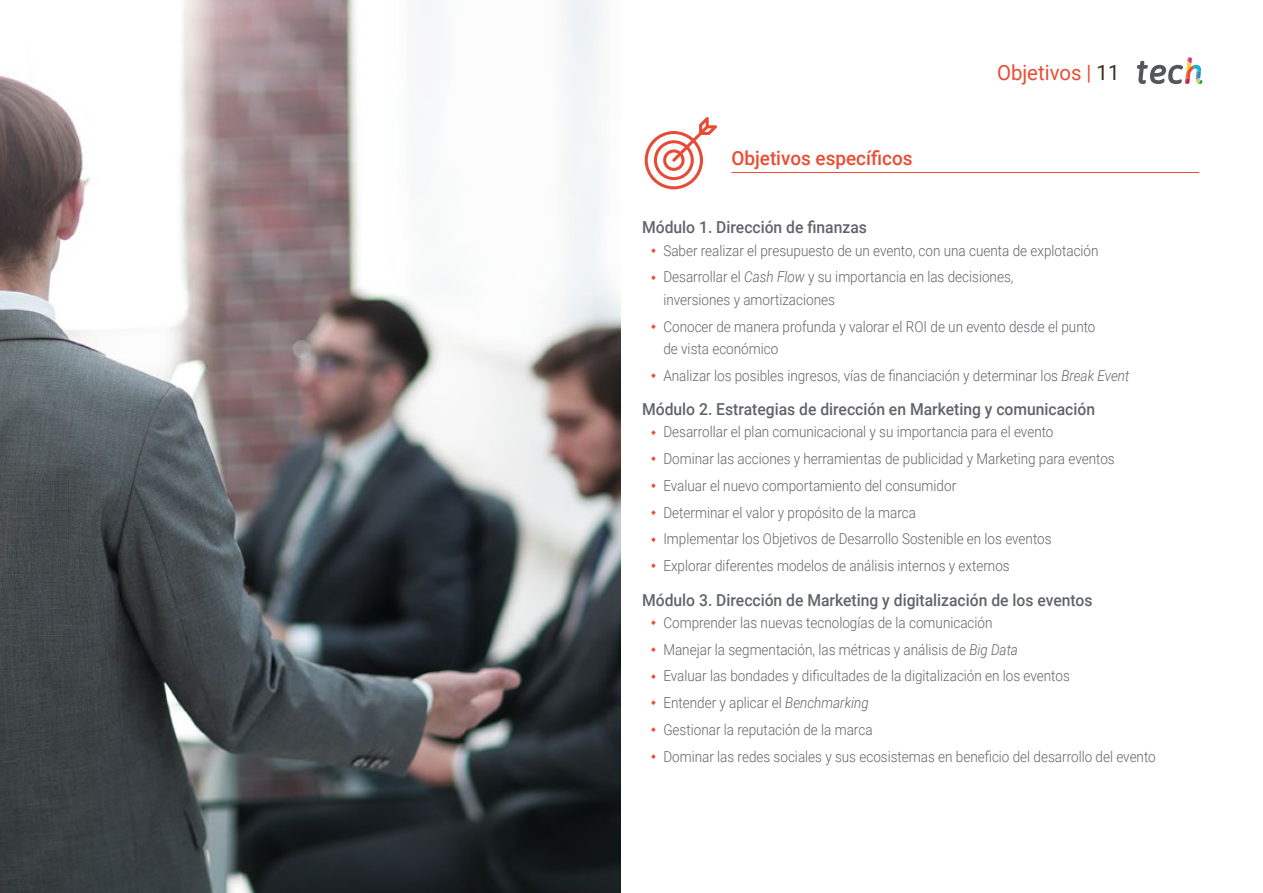
<style>
.page{position:relative;width:1263px;height:893px;background:#fff}
.page>*{position:absolute;margin:0;border:0;box-sizing:border-box;transform-origin:0 0}
.t1{font:21px "Roboto";color:#e94d35}
.t2{font:500 19.5px "Roboto";color:#e94d35}
.t3{font:500 16.5px "Roboto";color:#61646a;scale:.95 1}
.t4{font:300 15px/26.7px "Roboto";color:#61646a;scale:.9 1}
.s1{color:#312e20}
.s2{font-style:italic}
</style>
<div class="page">
<hr style="left:731px;top:172px;width:468px;height:1px;background:#e94d35">
<svg style="left:645px;top:117px;width:72px;height:72px"></svg>
<img style="left:0;top:0;width:621px;height:893px">
<svg style="left:1137px;top:57px;width:65px;height:27px"></svg>
<h2 class="t2" style="left:731px;top:144px;width:183px">Objetivos específicos</h2>
<h1 class="t1" style="left:997px;top:57px;width:124px">Objetivos | <span class="s1">11</span></h1>
<p class="t3" style="left:642px;top:216px;width:238px">Módulo 1. Dirección de finanzas</p>
<p class="t4" style="left:663px;top:236px;width:485px">Saber realizar el presupuesto de un evento, con una cuenta de explotación<br>Desarrollar el <span class="s2">Cash Flow</span> y su importancia en las decisiones,</p>
<p class="t4" style="left:663px;top:286px;width:482px">inversiones y amortizaciones<br>Conocer de manera profunda y valorar el ROI de un evento desde el punto</p>
<p class="t4" style="left:663px;top:335px;width:519px">de vista económico<br>Analizar los posibles ingresos, vías de financiación y determinar los <span class="s2">Break Event</span></p>
<p class="t3" style="left:642px;top:398px;width:478px">Módulo 2. Estrategias de dirección en Marketing y comunicación</p>
<p class="t4" style="left:663px;top:418px;width:503px">Desarrollar el plan comunicacional y su importancia para el evento<br>Dominar las acciones y herramientas de publicidad y Marketing para eventos Evaluar el nuevo comportamiento del consumidor<br>Determinar el valor y propósito de la marca<br>Implementar los Objetivos de Desarrollo Sostenible en los eventos<br>Explorar diferentes modelos de análisis internos y externos</p>
<p class="t3" style="left:642px;top:588px;width:476px">Módulo 3. Dirección de Marketing y digitalización de los eventos</p>
<p class="t4" style="left:663px;top:609px;width:549px">Comprender las nuevas tecnologías de la comunicación<br>Manejar la segmentación, las métricas y análisis de <span class="s2">Big Data<br></span>Evaluar las bondades y dificultades de la digitalización en los eventos<br>Entender y aplicar el <span class="s2">Benchmarking<br></span>Gestionar la reputación de la marca<br>Dominar las redes sociales y sus ecosistemas en beneficio del desarrollo del evento</p>
</div>
